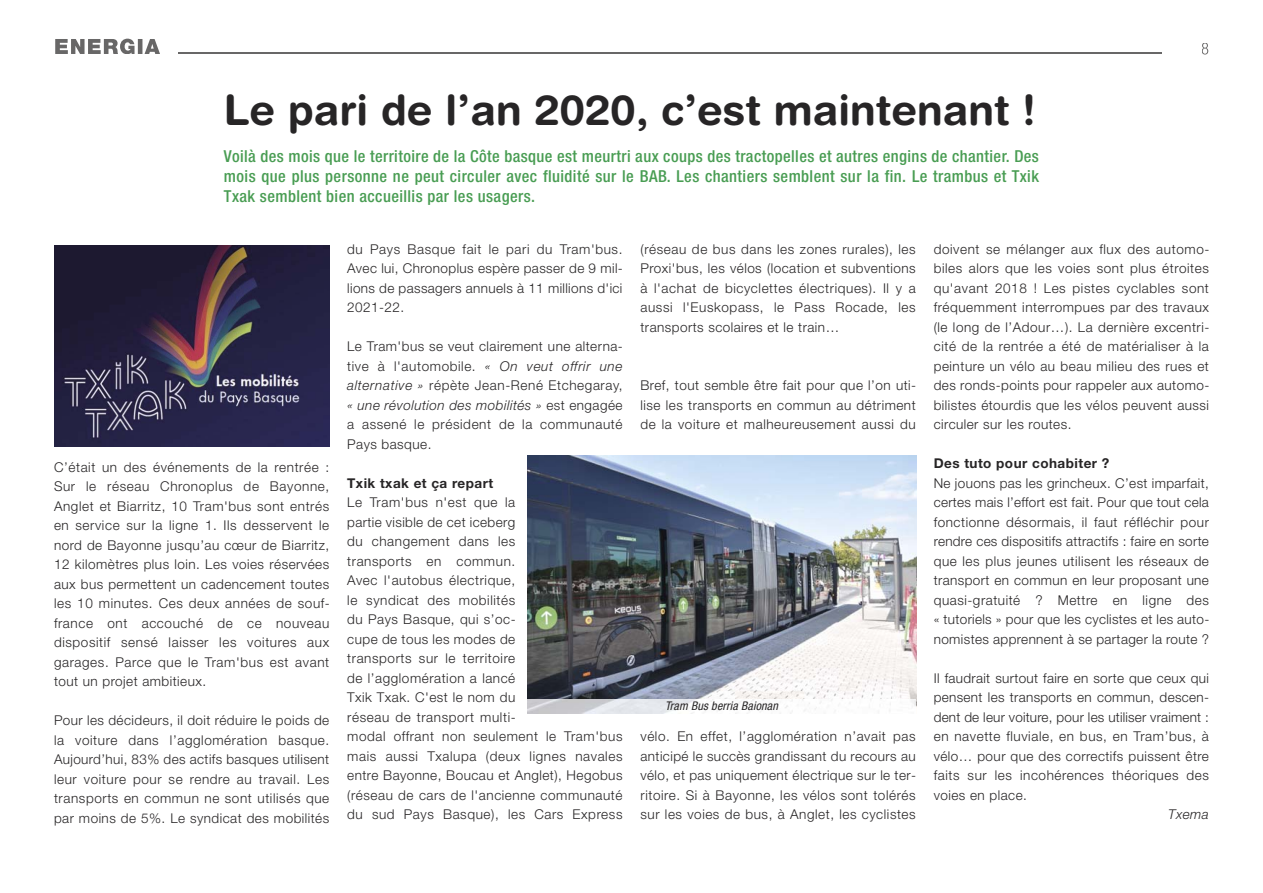
<style>
.page{position:relative;width:1263px;height:893px;background:#fff}
.page>*{position:absolute;margin:0;border:0;box-sizing:border-box;transform-origin:0 0}
.t1{font:700 42px "Helvetica Rounded";color:#272526}
.t2{font:500 condensed 16.5px/19.8px "Helvetica Neue";letter-spacing:.025em;color:#499d53;text-align:justify}
.t3{font:300 13.5px/19.5px "Helvetica Neue";letter-spacing:.04em;color:#272526;text-align:justify}
.t4{font:700 13.5px "Helvetica Neue";letter-spacing:.035em;color:#272526}
.t5{font:italic 300 13.5px "Helvetica Neue";letter-spacing:.035em;color:#272526}
.t6{font:italic condensed 12px "Helvetica Neue";color:#272526}
.s1{font-style:italic}
</style>
<div class="page">
<svg style="left:55px;top:39px;width:105px;height:15px"></svg>
<svg style="left:1202px;top:43px;width:6px;height:12px"></svg>
<hr style="left:178px;top:52px;width:984px;height:2px;background:#686767">
<img style="left:54px;top:245px;width:275px;height:201px">
<img style="left:527px;top:455px;width:389px;height:244px">
<img style="left:527px;top:699px;width:389px;height:15px">
<h1 class="t1" style="left:224px;top:95px;width:813px">Le pari de l’an 2020, c’est maintenant !</h1>
<p class="t2" style="left:224px;top:148px;width:816px">Voilà des mois que le territoire de la Côte basque est meurtri aux coups des tractopelles et autres engins de chantier. Des mois que plus personne ne peut circuler avec fluidité sur le BAB. Les chantiers semblent sur la fin. Le trambus et Txik Txak semblent bien accueillis par les usagers.</p>
<p class="t3" style="left:54px;top:458px;width:277px">C’était un des événements de la rentrée :<br>Sur le réseau Chronoplus de Bayonne, Anglet et Biarritz, 10 Tram'bus sont entrés en service sur la ligne 1. Ils desservent le nord de Bayonne jusqu’au cœur de Biarritz, 12 kilomètres plus loin. Les voies réservées aux bus permettent un cadencement toutes les 10 minutes. Ces deux années de souf&shy;france ont accouché de ce nouveau dispositif sensé laisser les voitures aux garages. Parce que le Tram'bus est avant tout un projet ambitieux.</p>
<p class="t3" style="left:54px;top:712px;width:277px">Pour les décideurs, il doit réduire le poids de la voiture dans l’agglomération basque.<br>Aujourd’hui, 83% des actifs basques utilisent leur voiture pour se rendre au travail. Les transports en commun ne sont utilisés que par moins de 5%. Le syndicat des mobilités</p>
<p class="t3" style="left:347px;top:241px;width:277px">du Pays Basque fait le pari du Tram'bus.<br>Avec lui, Chronoplus espère passer de 9 mil&shy;lions de passagers annuels à 11 millions d'ici 2021-22.</p>
<p class="t3" style="left:347px;top:338px;width:277px">Le Tram'bus se veut clairement une alterna&shy;tive à l'automobile. <span class="s1">« On veut offrir une alternative »</span> répète Jean-René Etchegaray, <span class="s1">« une révolution des mobilités »</span> est engagée a assené le président de la communauté Pays basque.</p>
<p class="t4" style="left:347px;top:478px;width:147px">Txik txak et ça repart</p>
<p class="t3" style="left:347px;top:494px;width:277px;text-align:left">Le Tram'bus n'est que la<br>partie visible de cet iceberg<br>du changement dans les<br>transports en commun.<br>Avec l'autobus électrique,<br>le syndicat des mobilités<br>du Pays Basque, qui s’oc-<br>cupe de tous les modes de<br>transports sur le territoire<br>de l’agglomération a lancé<br>Txik Txak. C'est le nom du<br>réseau de transport multi-<br>modal offrant non seulement le Tram'bus mais aussi Txalupa (deux lignes navales entre Bayonne, Boucau et Anglet), Hegobus (réseau de cars de l'ancienne communauté du sud Pays Basque), les Cars Express</p>
<p class="t3" style="left:640px;top:241px;width:277px">(réseau de bus dans les zones rurales), les Proxi'bus, les vélos (location et subventions à l'achat de bicyclettes électriques). Il y a aussi l'Euskopass, le Pass Rocade, les transports scolaires et le train…</p>
<p class="t3" style="left:640px;top:377px;width:277px">Bref, tout semble être fait pour que l’on uti&shy;lise les transports en commun au détriment de la voiture et malheureusement aussi du</p>
<p class="t6" style="left:665px;top:701px;width:117px">Tram Bus berria Baionan</p>
<p class="t3" style="left:640px;top:728px;width:277px">vélo. En effet, l’agglomération n’avait pas anticipé le succès grandissant du recours au vélo, et pas uniquement électrique sur le ter&shy;ritoire. Si à Bayonne, les vélos sont tolérés sur les voies de bus, à Anglet, les cyclistes</p>
<p class="t3" style="left:934px;top:241px;width:277px">doivent se mélanger aux flux des automo&shy;biles alors que les voies sont plus étroites qu'avant 2018 ! Les pistes cyclables sont fréquemment interrompues par des travaux (le long de l’Adour…). La dernière excentri&shy;cité de la rentrée a été de matérialiser à la peinture un vélo au beau milieu des rues et des ronds-points pour rappeler aux automo&shy;bilistes étourdis que les vélos peuvent aussi circuler sur les routes.</p>
<p class="t4" style="left:934px;top:459px;width:177px">Des tuto pour cohabiter ?</p>
<p class="t3" style="left:934px;top:475px;width:277px">Ne jouons pas les grincheux. C’est imparfait, certes mais l’effort est fait. Pour que tout cela fonctionne désormais, il faut réfléchir pour rendre ces dispositifs attractifs : faire en sorte que les plus jeunes utilisent les réseaux de transport en commun en leur proposant une quasi-gratuité ? Mettre en ligne des « tutoriels » pour que les cyclistes et les auto&shy;nomistes apprennent à se partager la route ?</p>
<p class="t3" style="left:934px;top:670px;width:277px">Il faudrait surtout faire en sorte que ceux qui pensent les transports en commun, descen&shy;dent de leur voiture, pour les utiliser vraiment : en navette fluviale, en bus, en Tram’bus, à vélo… pour que des correctifs puissent être faits sur les incohérences théoriques des voies en place.</p>
<p class="t5" style="left:1168px;top:810px;width:42px">Txema</p>
</div>
